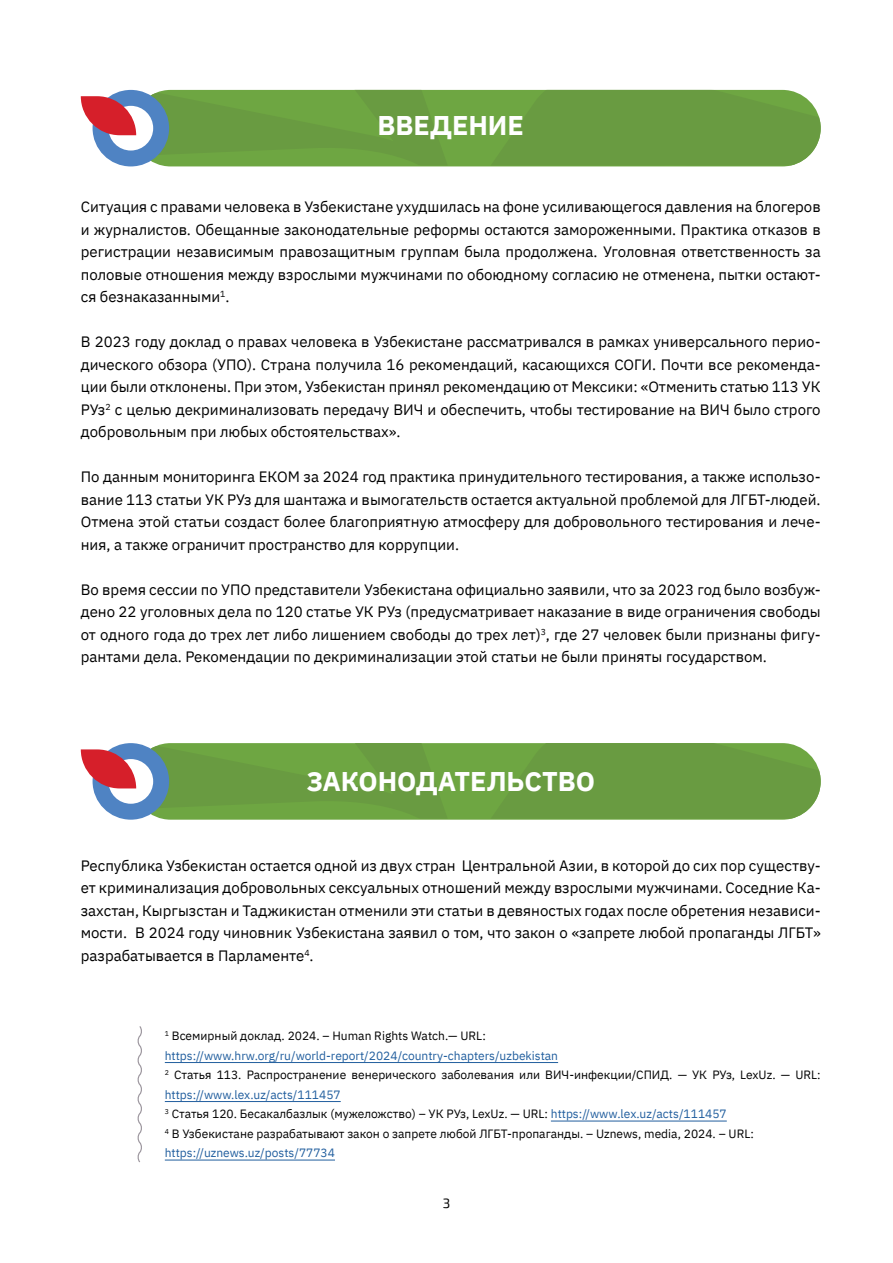
<style>
.page{position:relative;width:893px;height:1263px;background:#fff}
.page>*{position:absolute;margin:0;border:0;box-sizing:border-box;transform-origin:0 0}
.t1{font:700 27px "IBM Plex Sans";color:#fff}
.t2{font:15px/22.5px "IBM Plex Sans";color:#000;text-align:justify}
.t3{font:13.5px "Exo 2";color:#000}
.t4{font:12px/19.5px "IBM Plex Sans";color:#000}
.s1{color:#215e9e}
</style>
<div class="page">
<svg style="left:137px;top:90px;width:684px;height:75px;background:#6c9f43"></svg>
<div style="left:93px;top:90px;width:76px;height:76px;background:#4f83c3;border-radius:50%"></div>
<div style="left:108px;top:106px;width:45px;height:45px;background:#fff;border-radius:50%"></div>
<svg style="left:81px;top:96px;width:55px;height:39px"></svg>
<hr style="left:165px;top:1062px;width:393px;height:1px;background:#215e9e">
<hr style="left:165px;top:1101px;width:176px;height:1px;background:#215e9e">
<hr style="left:551px;top:1121px;width:176px;height:1px;background:#215e9e">
<hr style="left:165px;top:1160px;width:170px;height:1px;background:#215e9e">
<svg style="left:137px;top:1026px;width:5px;height:137px"></svg>
<svg style="left:137px;top:743px;width:684px;height:76px;background:#6ca044"></svg>
<div style="left:93px;top:743px;width:76px;height:77px;background:#4f83c3;border-radius:50%"></div>
<div style="left:108px;top:759px;width:45px;height:45px;background:#fff;border-radius:50%"></div>
<svg style="left:81px;top:749px;width:55px;height:39px"></svg>
<h1 class="t1" style="left:378px;top:104px;width:148px">ВВЕДЕНИЕ</h1>
<p class="t2" style="left:81px;top:195px;width:741px">Ситуация с правами человека в Узбекистане ухудшилась на фоне усиливающегося давления на блогеров и журналистов. Обещанные законодательные реформы остаются замороженными. Практика отказов в регистрации независимым правозащитным группам была продолжена. Уголовная ответственность за половые отношения между взрослыми мужчинами по обоюдному согласию не отменена, пытки остают&shy;ся безнаказанными<sup>1</sup>.</p>
<p class="t2" style="left:81px;top:330px;width:741px">В 2023 году доклад о правах человека в Узбекистане рассматривался в рамках универсального перио&shy;дического обзора (УПО). Страна получила 16 рекомендаций, касающихся СОГИ. Почти все рекоменда&shy;ции были отклонены. При этом, Узбекистан принял рекомендацию от Мексики: «Отменить статью 113 УК РУз<sup>2</sup> с целью декриминализовать передачу ВИЧ и обеспечить, чтобы тестирование на ВИЧ было строго добровольным при любых обстоятельствах».</p>
<p class="t2" style="left:81px;top:465px;width:741px">По данным мониторинга ЕКОМ за 2024 год практика принудительного тестирования, а также использо&shy;вание 113 статьи УК РУз для шантажа и вымогательств остается актуальной проблемой для ЛГБТ-людей.<br>Отмена этой статьи создаст более благоприятную атмосферу для добровольного тестирования и лече&shy;ния, а также ограничит пространство для коррупции.</p>
<p class="t2" style="left:81px;top:577px;width:741px">Во время сессии по УПО представители Узбекистана официально заявили, что за 2023 год было возбуж&shy;дено 22 уголовных дела по 120 статье УК РУз (предусматривает наказание в виде ограничения свободы от одного года до трех лет либо лишением свободы до трех лет)<sup>3</sup>, где 27 человек были признаны фигу&shy;рантами дела. Рекомендации по декриминализации этой статьи не были приняты государством.</p>
<h1 class="t1" style="left:306px;top:759px;width:290px">ЗАКОНОДАТЕЛЬСТВО</h1>
<p class="t2" style="left:81px;top:853px;width:741px">Республика Узбекистан остается одной из двух стран Центральной Азии, в которой до сих пор существу&shy;ет криминализация добровольных сексуальных отношений между взрослыми мужчинами. Соседние Ка&shy;захстан, Кыргызстан и Таджикистан отменили эти статьи в девяностых годах после обретения независи&shy;мости. В 2024 году чиновник Узбекистана заявил о том, что закон о «запрете любой пропаганды ЛГБТ» разрабатывается в Парламенте<sup>4</sup>.</p>
<p class="t4" style="left:165px;top:1025px;width:657px"><sup>1</sup> Всемирный доклад. 2024. – Human Rights Watch.— URL: <span class="s1">https://www.hrw.org/ru/world-report/2024/country-chapters/uzbekistan<br></span><sup>2</sup> Статья 113. Распространение венерического заболевания или ВИЧ-инфекции/СПИД. — УК РУз, LexUz. — URL: <span class="s1">https://www.lex.uz/acts/111457<br></span><sup>3</sup> Статья 120. Бесакалбазлык (мужеложство) – УК РУз, LexUz. — URL: <span class="s1">https://www.lex.uz/acts/111457<br></span><sup>4</sup> В Узбекистане разрабатывают закон о запрете любой ЛГБТ-пропаганды. – Uznews, media, 2024. – URL: <span class="s1">https://uznews.uz/posts/77734</span></p>
<p class="t3" style="left:443px;top:1195px;width:9px">3</p>
</div>
